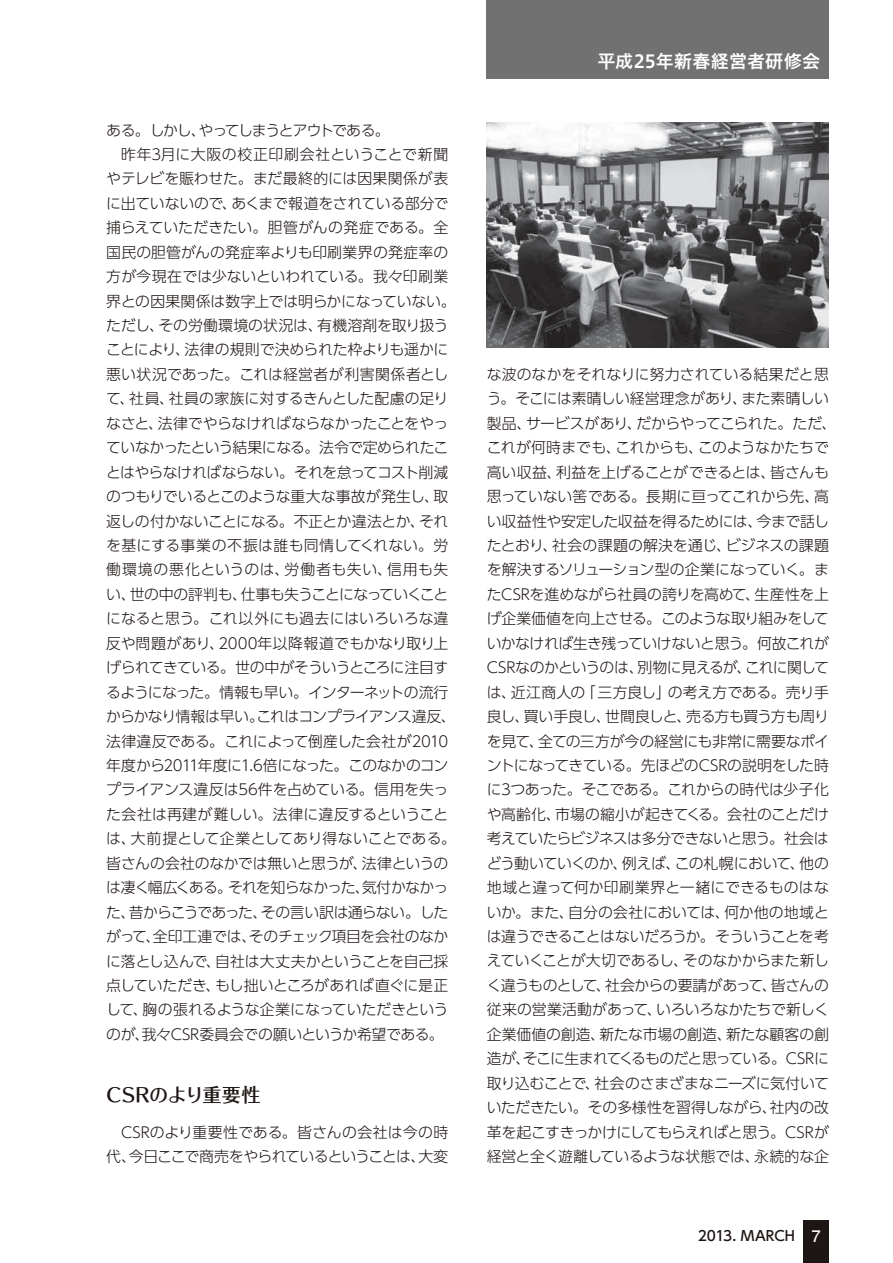
<style>
.page{position:relative;width:893px;height:1263px;background:#fff}
.page>*{position:absolute;margin:0;border:0;box-sizing:border-box;transform-origin:0 0}
.t1{font:19.2px "UD Typos 512 Std Regular 90 msp RKSJ H";letter-spacing:-.02em;color:#1e1614}
.t2{font:18px "Hiragino UD Sans Std W6 90 msp RKSJ H";letter-spacing:.015em;color:#fff}
.t3{font:14.85px/24.5px "UD Shin Go Pro Light 90 msp RKSJ H";letter-spacing:-.02em;color:#1e1614;text-align:right}
.t4{font:14.85px "UD Shin Go Pro Light 90 msp RKSJ H";color:#1e1614}
.t5{font:14.85px "UD Shin Go Pro Light 90 msp RKSJ H";letter-spacing:-.045em;color:#1e1614}
.t6{font:14.85px "UD Shin Go Pro Light 90 msp RKSJ H";letter-spacing:.015em;color:#1e1614}
.t7{font:14.85px "UD Shin Go Pro Light 90 msp RKSJ H";letter-spacing:-.055em;color:#1e1614}
.t8{font:14.85px "UD Shin Go Pro Light 90 msp RKSJ H";letter-spacing:-.05em;color:#1e1614}
.t9{font:14.85px "UD Shin Go Pro Light 90 msp RKSJ H";letter-spacing:.005em;color:#1e1614}
.t10{font:14.85px "UD Shin Go Pro Light 90 msp RKSJ H";letter-spacing:-.04em;color:#1e1614}
.t11{font:14.85px "UD Shin Go Pro Light 90 msp RKSJ H";letter-spacing:.01em;color:#1e1614}
.t12{font:14.85px "UD Shin Go Pro Light 90 msp RKSJ H";letter-spacing:.04em;color:#1e1614}
.t13{font:14.85px "UD Shin Go Pro Light 90 msp RKSJ H";letter-spacing:.025em;color:#1e1614}
.t14{font:14.85px "UD Shin Go Pro Light 90 msp RKSJ H";letter-spacing:-.085em;color:#1e1614}
.t15{font:13.8px "UD Shin Go Pro Medium 90 msp RKSJ H";color:#1e1614}
.s1{font-family:"Futo Go B101 Pro Bold 90 msp RKSJ H";font-size:15.9px;color:#fff}
</style>
<div class="page">
<div style="left:803px;top:1220px;width:26px;height:43px;background:#1e1614"></div>
<div style="left:487px;top:0;width:342px;height:79px;background:#727171"></div>
<img style="left:487px;top:122px;width:342px;height:226px">
<p class="t14" style="left:106px;top:124px;width:285px">ある。しかし、やってしまうとアウトである。</p>
<p class="t13" style="left:121px;top:149px;width:329px">昨年3月に大阪の校正印刷会社ということで新聞</p>
<p class="t4" style="left:106px;top:173px;width:344px">やテレビを賑わせた。まだ最終的には因果関係が表</p>
<p class="t3" style="left:106px;top:193px;width:344px">に出ていないので、あくまで報道をされている部分で</p>
<p class="t4" style="left:106px;top:222px;width:344px">捕らえていただきたい。胆管がんの発症である。全</p>
<p class="t6" style="left:106px;top:247px;width:344px">国民の胆管がんの発症率よりも印刷業界の発症率の</p>
<p class="t4" style="left:106px;top:271px;width:344px">方が今現在では少ないといわれている。我々印刷業</p>
<p class="t3" style="left:106px;top:291px;width:351px">界との因果関係は数字上では明らかになっていない。</p>
<p class="t4" style="left:106px;top:320px;width:344px">ただし、その労働環境の状況は、有機溶剤を取り扱う</p>
<p class="t3" style="left:106px;top:340px;width:344px">ことにより、法律の規則で決められた枠よりも遥かに</p>
<p class="t6" style="left:106px;top:369px;width:344px">悪い状況であった。これは経営者が利害関係者とし</p>
<p class="t4" style="left:106px;top:393px;width:344px">て、社員、社員の家族に対するきんとした配慮の足り</p>
<p class="t3" style="left:106px;top:413px;width:344px">なさと、法律でやらなければならなかったことをやっ</p>
<p class="t5" style="left:106px;top:442px;width:344px">ていなかったという結果になる。法令で定められたこ</p>
<p class="t5" style="left:106px;top:467px;width:344px">とはやらなければならない。それを怠ってコスト削減</p>
<p class="t3" style="left:106px;top:486px;width:344px">のつもりでいるとこのような重大な事故が発生し、取</p>
<p class="t3" style="left:106px;top:511px;width:344px">返しの付かないことになる。不正とか違法とか、それ</p>
<p class="t6" style="left:106px;top:540px;width:344px">を基にする事業の不振は誰も同情してくれない。労</p>
<p class="t12" style="left:106px;top:564px;width:344px">働環境の悪化というのは、労働者も失い、信用も失</p>
<p class="t10" style="left:106px;top:589px;width:344px">い、世の中の評判も、仕事も失うことになっていくこと</p>
<p class="t9" style="left:106px;top:613px;width:344px">になると思う。これ以外にも過去にはいろいろな違</p>
<p class="t11" style="left:106px;top:638px;width:344px">反や問題があり、2000年以降報道でもかなり取り上</p>
<p class="t3" style="left:106px;top:657px;width:344px">げられてきている。世の中がそういうところに注目す</p>
<p class="t8" style="left:106px;top:686px;width:344px">るようになった。情報も早い。インターネットの流行</p>
<p class="t7" style="left:106px;top:711px;width:351px">からかなり情報は早い。これはコンプライアンス違反、</p>
<p class="t3" style="left:106px;top:731px;width:344px">法律違反である。これによって倒産した会社が2010</p>
<p class="t5" style="left:106px;top:760px;width:344px">年度から2011年度に1.6倍になった。このなかのコン</p>
<p class="t3" style="left:106px;top:780px;width:344px">プライアンス違反は56件を占めている。信用を失っ</p>
<p class="t4" style="left:106px;top:809px;width:344px">た会社は再建が難しい。法律に違反するということ</p>
<p class="t9" style="left:106px;top:833px;width:351px">は、大前提として企業としてあり得ないことである。</p>
<p class="t3" style="left:106px;top:853px;width:344px">皆さんの会社のなかでは無いと思うが、法律というの</p>
<p class="t8" style="left:106px;top:882px;width:344px">は凄く幅広くある。それを知らなかった、気付かなかっ</p>
<p class="t7" style="left:106px;top:906px;width:344px">た、昔からこうであった、その言い訳は通らない。した</p>
<p class="t3" style="left:106px;top:926px;width:344px">がって、全印工連では、そのチェック項目を会社のなか</p>
<p class="t3" style="left:106px;top:951px;width:344px">に落とし込んで、自社は大丈夫かということを自己採</p>
<p class="t3" style="left:106px;top:975px;width:344px">点していただき、もし拙いところがあれば直ぐに是正</p>
<p class="t3" style="left:106px;top:1000px;width:344px">して、胸の張れるような企業になっていただきという</p>
<p class="t3" style="left:106px;top:1024px;width:339px">のが、我々CSR委員会での願いというか希望である。</p>
<p class="t1" style="left:106px;top:1088px;width:156px">CSRのより重要性</p>
<p class="t3" style="left:106px;top:1122px;width:344px">CSRのより重要性である。皆さんの会社は今の時代、今日ここで商売をやられているということは、大変</p>
<p class="t2" style="left:597px;top:55px;width:224px">平成25年新春経営者研修会</p>
<p class="t3" style="left:487px;top:364px;width:351px;text-align:left">な波のなかをそれなりに努力されている結果だと思う。そこには素晴しい経営理念があり、また素晴しい製品、サービスがあり、だからやってこられた。ただ、これが何時までも、これからも、このようなかたちで高い収益、利益を上げることができるとは、皆さんも思っていない筈である。長期に亘ってこれから先、高い収益性や安定した収益を得るためには、今まで話したとおり、社会の課題の解決を通じ、ビジネスの課題を解決するソリューション型の企業になっていく。またCSRを進めながら社員の誇りを高めて、生産性を上げ企業価値を向上させる。このような取り組みをしていかなければ生き残っていけないと思う。何故これが<br>CSRなのかというのは、別物に見えるが、これに関しては、近江商人の「三方良し」の考え方である。売り手良し、買い手良し、世間良しと、売る方も買う方も周りを見て、全ての三方が今の経営にも非常に需要なポイントになってきている。先ほどのCSRの説明をした時に3つあった。そこである。これからの時代は少子化や高齢化、市場の縮小が起きてくる。会社のことだけ考えていたらビジネスは多分できないと思う。社会はどう動いていくのか、例えば、この札幌において、他の地域と違って何か印刷業界と一緒にできるものはないか。また、自分の会社においては、何か他の地域とは違うできることはないだろうか。そういうことを考えていくことが大切であるし、そのなかからまた新しく違うものとして、社会からの要請があって、皆さんの従来の営業活動があって、いろいろなかたちで新しく企業価値の創造、新たな市場の創造、新たな顧客の創造が、そこに生まれてくるものだと思っている。CSRに取り込むことで、社会のさまざまなニーズに気付いていただきたい。その多様性を習得しながら、社内の改革を起こすきっかけにしてもらえればと思う。CSRが経営と全く遊離しているような状態では、永続的な企</p>
<p class="t15" style="left:698px;top:1230px;width:124px">2013. MARCH <span class="s1">7</span></p>
</div>
